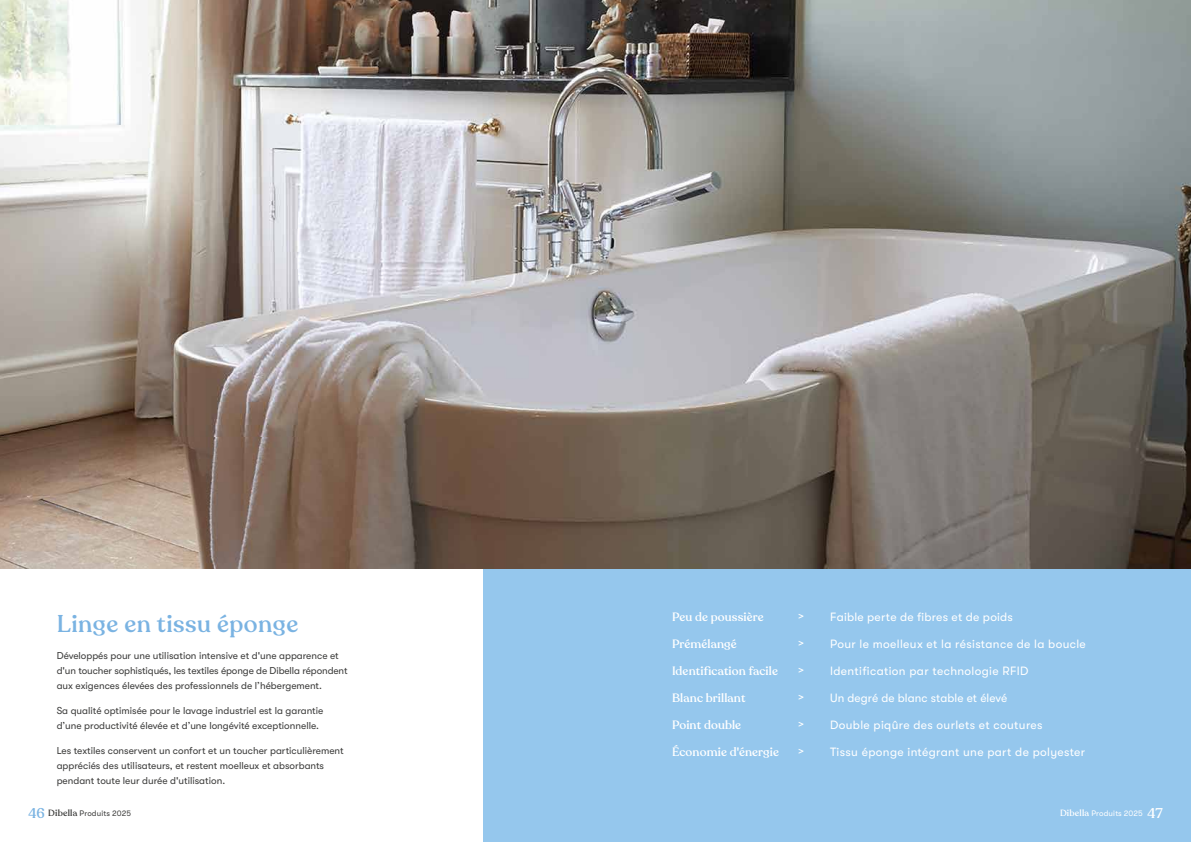
<style>
.page{position:relative;width:1191px;height:842px;background:#fff}
.page>*{position:absolute;margin:0;border:0;box-sizing:border-box;transform-origin:0 0}
.t1{font:500 24px "Recoleta";letter-spacing:.02em;color:#7ab3e2}
.t2{font:12px "GT Walsheim";letter-spacing:.03em;color:#fff}
.t3{font:500 12px "Recoleta";letter-spacing:.01em;color:#fff}
.t4{font:12px "GT Walsheim";letter-spacing:.01em;color:#fff}
.t5{font:10px/15px "GT Walsheim";color:#3c3c3b}
.t6{font:8px "GT Walsheim";letter-spacing:.02em;color:#3c3c3b}
.t7{font:8px "GT Walsheim";letter-spacing:.02em;color:#fff}
.s1{font-family:"Recoleta";font-weight:500;font-size:14px;color:#7ab3e2}
.s2{font-family:"Recoleta";font-weight:500;font-size:9px}
.s3{font-family:"Recoleta";font-weight:500;font-size:14px}
</style>
<div class="page">
<div style="left:483px;top:568px;width:708px;height:274px;background:#95c7ed"></div>
<img style="left:0;top:0;width:1191px;height:568px">
<img style="left:0;top:437px;width:377px;height:131px">
<h1 class="t1" style="left:57px;top:609px;width:243px">Linge en tissu éponge</h1>
<p class="t5" style="left:57px;top:648px;width:292px">Développés pour une utilisation intensive et d'une apparence et d'un toucher sophistiqués, les textiles éponge de Dibella répondent aux exigences élevées des professionnels de l’hébergement.</p>
<p class="t5" style="left:57px;top:703px;width:268px">Sa qualité optimisée pour le lavage industriel est la garantie d’une productivité élevée et d’une longévité exceptionnelle.</p>
<p class="t5" style="left:57px;top:743px;width:288px">Les textiles conservent un confort et un toucher particulièrement appréciés des utilisateurs, et restent moelleux et absorbants pendant toute leur durée d'utilisation.</p>
<p class="t3" style="left:672px;top:609px;width:93px">Peu de poussière</p>
<p class="t2" style="left:798px;top:610px;width:216px">&gt; Faible perte de fibres et de poids</p>
<p class="t3" style="left:672px;top:636px;width:66px">Prémélangé</p>
<p class="t2" style="left:798px;top:637px;width:289px">&gt; Pour le moelleux et la résistance de la boucle</p>
<p class="t3" style="left:672px;top:663px;width:107px">Identification facile</p>
<p class="t2" style="left:798px;top:664px;width:232px">&gt; Identification par technologie RFID</p>
<p class="t3" style="left:672px;top:690px;width:75px">Blanc brillant</p>
<p class="t4" style="left:798px;top:691px;width:211px">&gt; Un degré de blanc stable et élevé</p>
<p class="t3" style="left:672px;top:717px;width:71px">Point double</p>
<p class="t2" style="left:798px;top:718px;width:246px">&gt; Double piqûre des ourlets et coutures</p>
<p class="t3" style="left:672px;top:744px;width:108px">Économie d'énergie</p>
<p class="t2" style="left:798px;top:745px;width:289px">&gt; Tissu éponge intégrant une part de polyester</p>
<p class="t6" style="left:28px;top:809px;width:104px"><span class="s1">46</span> <span class="s2">Dibella</span> Produits 2025</p>
<p class="t7" style="left:1060px;top:809px;width:104px"><span class="s2">Dibella</span> Produits 2025 <span class="s3">47</span></p>
</div>
